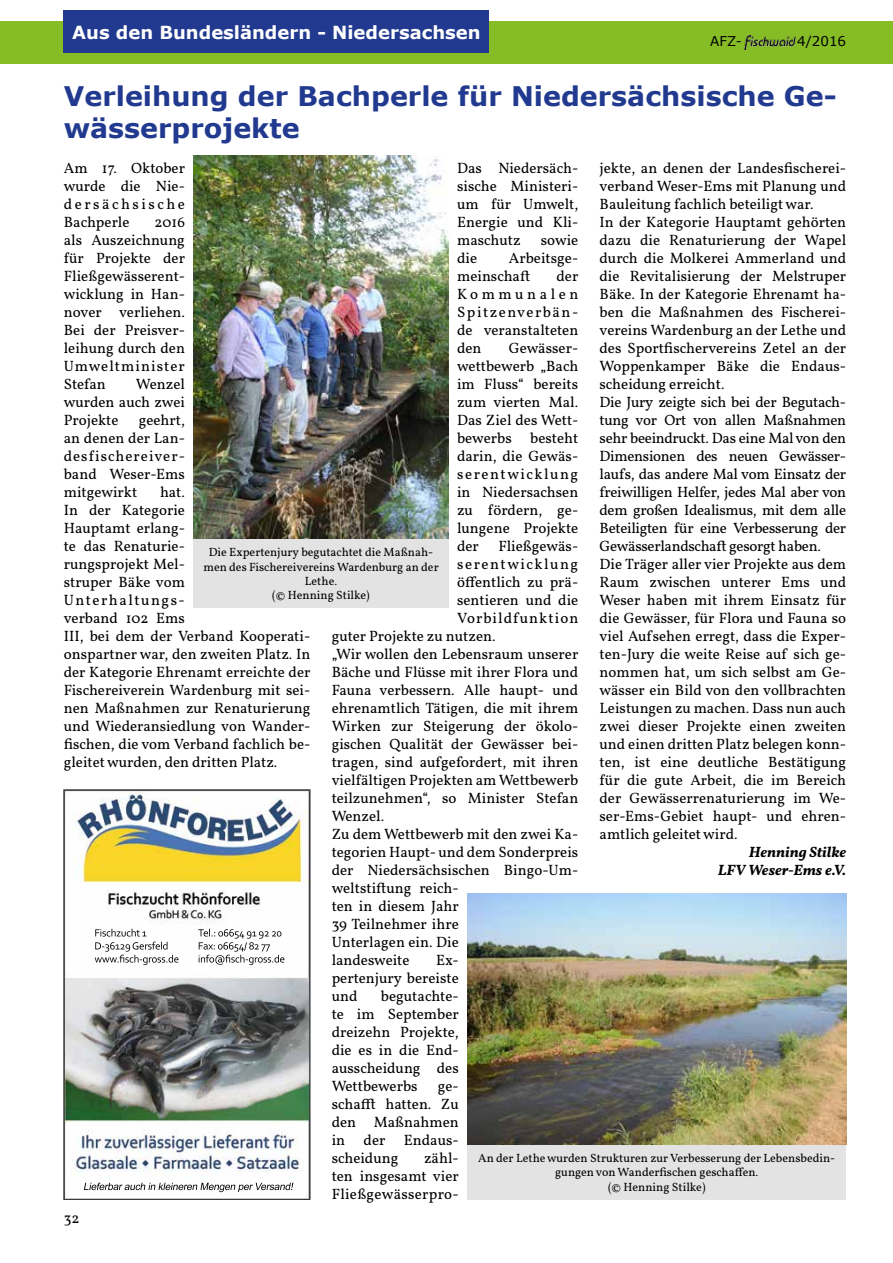
<style>
.page{position:relative;width:893px;height:1263px;background:#fff}
.page>*{position:absolute;margin:0;border:0;box-sizing:border-box;transform-origin:0 0}
.t1{font:700 27px/32.4px "Verdana";color:#213a8f}
.t2{font:700 18px "Verdana";color:#fff}
.t3{font:15px/18px "Vollkorn";color:#000;text-align:justify}
.t4{font:italic 600 15px/18px "Vollkorn";color:#000;text-align:right}
.t5{font:15px "Vollkorn";letter-spacing:.07em;color:#000}
.t6{font:15px "Vollkorn";letter-spacing:.1em;color:#000}
.t7{font:13.5px "Verdana";color:#000}
.t8{font:12px/14.4px "Vollkorn";color:#000;text-align:center}
</style>
<div class="page">
<div style="left:0;top:21px;width:893px;height:43px;background:#86bc25"></div>
<img style="left:744px;top:36px;width:51px;height:13px">
<img style="left:64px;top:790px;width:246px;height:409px">
<img style="left:84px;top:1182px;width:151px;height:10px">
<img style="left:256px;top:1183px;width:37px;height:7px">
<img style="left:193px;top:155px;width:256px;height:384px">
<img style="left:467px;top:893px;width:379px;height:252px">
<div style="left:64px;top:11px;width:425px;height:42px;background:#213a8f"></div>
<div style="left:467px;top:1145px;width:379px;height:54px;background:#e3e3e3"></div>
<div style="left:193px;top:539px;width:256px;height:69px;background:#e3e3e3"></div>
<p class="t2" style="left:72px;top:19px;width:410px">Aus den Bundesländern - Niedersachsen</p>
<p class="t7" style="left:710px;top:32px;width:33px">AFZ-</p>
<p class="t7" style="left:797px;top:32px;width:51px">4/2016</p>
<h1 class="t1" style="left:64px;top:79px;width:775px">Verleihung der Bachperle für Niedersächsische Ge&shy;wässerprojekte</h1>
<p class="t3" style="left:64px;top:159px;width:123px">Am 17. Oktober wurde die Nie&shy;dersächsische Bachperle</p>
<p class="t3" style="left:457px;top:159px;width:123px">Das Niedersäch&shy;sische Ministeri&shy;um für Umwelt, Energie und Kli&shy;maschutz</p>
<p class="t3" style="left:600px;top:159px;width:248px;text-align:left">jekte, an denen der Landesfischerei&shy;verband Weser-Ems mit Planung und Bauleitung fachlich beteiligt war.<br>In der Kategorie Hauptamt gehörten dazu die Renaturierung der Wapel durch die Molkerei Ammerland und die Revitalisierung der Melstruper Bäke. In der Kategorie Ehrenamt ha&shy;ben die Maßnahmen des Fischerei&shy;vereins Wardenburg an der Lethe und des Sportfischervereins Zetel an der Woppenkamper Bäke die Endaus&shy;scheidung erreicht.<br>Die Jury zeigte sich bei der Begutach&shy;tung vor Ort von allen Maßnahmen sehr beeindruckt. Das eine Mal von den Dimensionen des neuen Gewässer&shy;laufs, das andere Mal vom Einsatz der freiwilligen Helfer, jedes Mal aber von dem großen Idealismus, mit dem alle Beteiligten für eine Verbesserung der Gewässerlandschaft gesorgt haben.<br>Die Träger aller vier Projekte aus dem Raum zwischen unterer Ems und Weser haben mit ihrem Einsatz für die Gewässer, für Flora und Fauna so viel Aufsehen erregt, dass die Exper&shy;ten-Jury die weite Reise auf sich ge&shy;nommen hat, um sich selbst am Ge&shy;wässer ein Bild von den vollbrachten Leistungen zu machen. Dass nun auch zwei dieser Projekte einen zweiten und einen dritten Platz belegen konn&shy;ten, ist eine deutliche Bestätigung für die gute Arbeit, die im Bereich der Gewässerrenaturierung im We&shy;ser-Ems-Gebiet haupt- und ehren&shy;amtlich geleitet wird.</p>
<p class="t4" style="left:718px;top:844px;width:130px">Henning Stilke<br>LFV Weser-Ems e.V.</p>
<p class="t3" style="left:64px;top:213px;width:123px;text-indent:91px">2016 als Auszeichnung für Projekte der Fließgewässerent&shy;wicklung in Han&shy;nover verliehen.<br>Bei der Preisver&shy;leihung durch den Umweltminister Stefan</p>
<p class="t3" style="left:541px;top:231px;width:39px">sowie</p>
<p class="t3" style="left:457px;top:249px;width:123px;text-indent:52px">Arbeitsge&shy;meinschaft</p>
<p class="t3" style="left:457px;top:249px;width:22px">die</p>
<p class="t3" style="left:457px;top:267px;width:123px;text-indent:99px">der Kommunalen Spitzenverbän&shy;de veranstalteten den</p>
<p class="t3" style="left:457px;top:339px;width:123px;text-indent:52px">Gewässer&shy;wettbewerb „Bach im Fluss“ bereits zum vierten Mal.<br>Das Ziel des Wett&shy;bewerbs besteht darin, die Gewäs&shy;serentwicklung in Niedersachsen zu fördern, ge&shy;lungene Projekte der</p>
<p class="t3" style="left:64px;top:375px;width:123px;text-indent:72px">Wenzel wurden auch zwei Projekte</p>
<p class="t3" style="left:64px;top:411px;width:123px;text-indent:75px">geehrt, an denen der Lan&shy;desfischereiver&shy;band Weser-Ems mitgewirkt</p>
<p class="t3" style="left:64px;top:483px;width:248px;text-align:left;text-indent:96px">hat.<br>In der Kategorie<br>Hauptamt erlang-<br>te das Renaturie-<br>rungsprojekt Mel-<br>struper Bäke vom<br>Unterhaltungs-<br>verband 102 Ems<br>III, bei dem der Verband Kooperati&shy;onspartner war, den zweiten Platz. In der Kategorie Ehrenamt erreichte der<br>Fischereiverein Wardenburg mit sei&shy;nen Maßnahmen zur Renaturierung und Wiederansiedlung von Wander&shy;fischen, die vom Verband fachlich be&shy;gleitet wurden, den dritten Platz.</p>
<p class="t3" style="left:498px;top:537px;width:81px">Fließgewäs-</p>
<p class="t6" style="left:457px;top:554px;width:123px">serentwicklung</p>
<p class="t3" style="left:457px;top:573px;width:123px">öffentlich zu prä-</p>
<p class="t3" style="left:457px;top:591px;width:123px">sentieren und die</p>
<p class="t5" style="left:457px;top:608px;width:123px">Vorbildfunktion</p>
<p class="t3" style="left:332px;top:627px;width:165px">guter Projekte zu nutzen.</p>
<p class="t3" style="left:332px;top:645px;width:248px">„Wir wollen den Lebensraum unserer</p>
<p class="t3" style="left:332px;top:663px;width:248px">Bäche und Flüsse mit ihrer Flora und</p>
<p class="t3" style="left:332px;top:681px;width:248px">Fauna verbessern. Alle haupt- und</p>
<p class="t3" style="left:332px;top:699px;width:248px">ehrenamtlich Tätigen, die mit ihrem</p>
<p class="t3" style="left:332px;top:717px;width:248px">Wirken zur Steigerung der ökolo-</p>
<p class="t3" style="left:332px;top:735px;width:248px">gischen Qualität der Gewässer bei-</p>
<p class="t3" style="left:332px;top:753px;width:248px">tragen, sind aufgefordert, mit ihren</p>
<p class="t3" style="left:332px;top:771px;width:248px">vielfältigen Projekten am Wettbewerb</p>
<p class="t3" style="left:332px;top:789px;width:248px">teilzunehmen“, so Minister Stefan</p>
<p class="t3" style="left:332px;top:807px;width:54px">Wenzel.</p>
<p class="t3" style="left:332px;top:825px;width:248px">Zu dem Wettbewerb mit den zwei Ka-</p>
<p class="t3" style="left:332px;top:843px;width:248px">tegorien Haupt- und dem Sonderpreis</p>
<p class="t3" style="left:332px;top:861px;width:248px">der Niedersächsischen Bingo-Um-</p>
<p class="t3" style="left:332px;top:879px;width:129px">weltstiftung reich-</p>
<p class="t3" style="left:332px;top:897px;width:129px">ten in diesem Jahr</p>
<p class="t3" style="left:332px;top:915px;width:129px">39 Teilnehmer ihre</p>
<p class="t3" style="left:332px;top:933px;width:129px">Unterlagen ein. Die</p>
<p class="t3" style="left:332px;top:951px;width:79px">landesweite</p>
<p class="t8" style="left:203px;top:545px;width:237px">Die Expertenjury begutachtet die Maßnah&shy;men des Fischereivereins Wardenburg an der<br>Lethe.<br>(© Henning Stilke)</p>
<p class="t3" style="left:332px;top:951px;width:129px;text-indent:104px">Ex&shy;pertenjury bereiste und</p>
<p class="t3" style="left:332px;top:987px;width:129px;text-indent:49px">begutachte&shy;te im September dreizehn Projekte, die es in die End&shy;ausscheidung des Wettbewerbs</p>
<p class="t3" style="left:332px;top:1077px;width:129px;text-indent:106px">ge&shy;schafft hatten. Zu den Maßnahmen in der Endaus&shy;scheidung</p>
<p class="t3" style="left:332px;top:1149px;width:129px;text-indent:92px">zähl&shy;ten insgesamt vier Fließgewässerpro-</p>
<p class="t8" style="left:478px;top:1151px;width:359px">An der Lethe wurden Strukturen zur Verbesserung der Lebensbedin&shy;gungen von Wanderfischen geschaffen.<br>(© Henning Stilke)</p>
<p class="t3" style="left:64px;top:1209px;width:17px">32</p>
</div>
